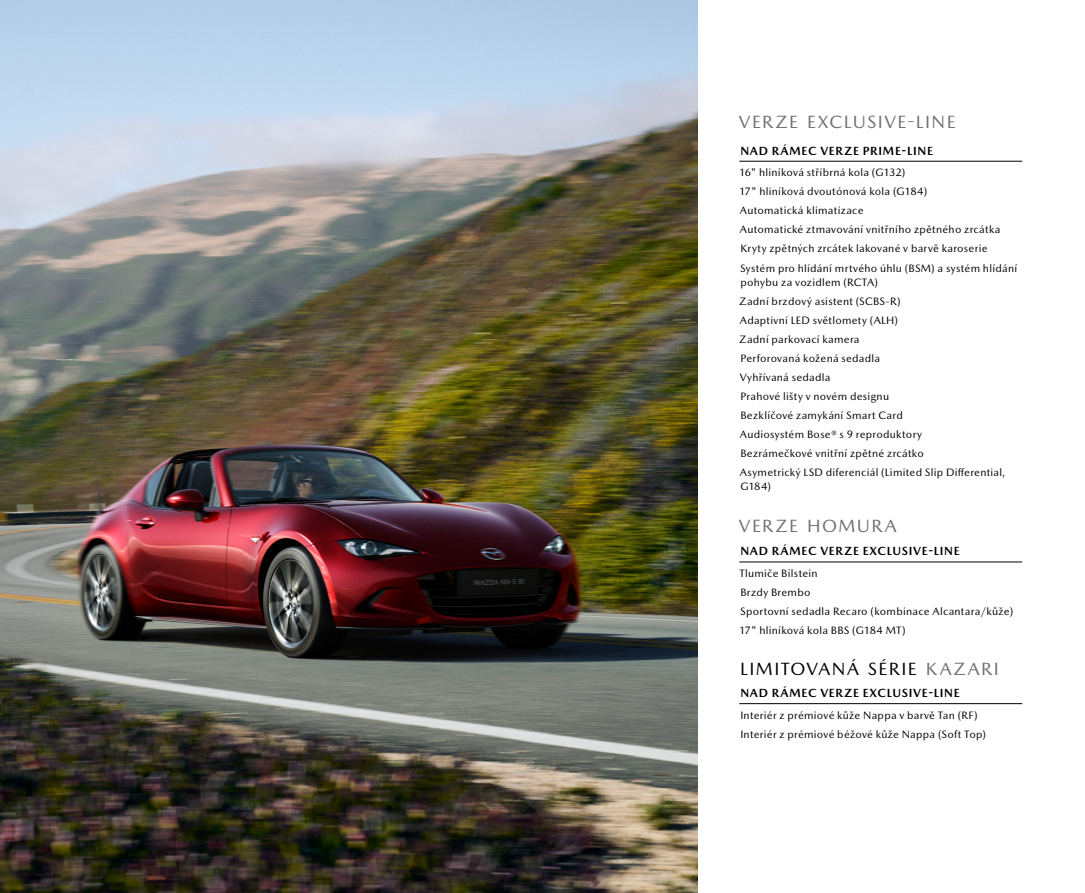
<style>
.page{position:relative;width:1085px;height:893px;background:#fff}
.page>*{position:absolute;margin:0;border:0;box-sizing:border-box;transform-origin:0 0}
.t1{font:18px "Mazda Type";letter-spacing:.075em;color:#6f7070}
.t2{font:18px "Mazda Type";letter-spacing:.08em;color:#000}
.t3{font:700 12px "Mazda Type";letter-spacing:.055em;color:#000}
.t4{font:10.8px/19px "Mazda Type";letter-spacing:.025em;color:#000}
.s1{color:#6f7070}
</style>
<div class="page">
<img style="left:0;top:0;width:697px;height:893px">
<hr style="left:739px;top:562px;width:283px;height:1px;background:#000">
<hr style="left:739px;top:161px;width:283px;height:1px;background:#000">
<hr style="left:739px;top:703px;width:283px;height:1px;background:#000">
<h1 class="t1" style="left:738px;top:112px;width:218px">VERZE EXCLUSIVE-LINE</h1>
<p class="t3" style="left:740px;top:143px;width:194px">NAD RÁMEC VERZE PRIME-LINE</p>
<p class="t4" style="left:739px;top:163px;width:279px">16" hliníková stříbrná kola (G132)<br>17" hliníková dvoutónová kola (G184)<br>Automatická klimatizace<br>Automatické ztmavování vnitřního zpětného zrcátka Kryty zpětných zrcátek lakované v barvě karoserie Systém pro hlídání mrtvého úhlu (BSM) a systém hlídání</p>
<p class="t4" style="left:739px;top:272px;width:268px">pohybu za vozidlem (RCTA)<br>Zadní brzdový asistent (SCBS-R)<br>Adaptivní LED světlomety (ALH)<br>Zadní parkovací kamera<br>Perforovaná kožená sedadla<br>Vyhřívaná sedadla<br>Prahové lišty v novém designu<br>Bezklíčové zamykání Smart Card<br>Audiosystém Bose® s 9 reproduktory<br>Bezrámečkové vnitřní zpětné zrcátko<br>Asymetrický LSD diferenciál (Limited Slip Differential,</p>
<p class="t4" style="left:740px;top:477px;width:32px">G184)</p>
<h1 class="t1" style="left:738px;top:515px;width:159px">VERZE HOMURA</h1>
<p class="t3" style="left:740px;top:544px;width:221px">NAD RÁMEC VERZE EXCLUSIVE-LINE</p>
<p class="t4" style="left:739px;top:564px;width:276px">Tlumiče Bilstein<br>Brzdy Brembo<br>Sportovní sedadla Recaro (kombinace Alcantara/kůže)<br>17" hliníková kola BBS (G184 MT)</p>
<h1 class="t2" style="left:740px;top:658px;width:260px">LIMITOVANÁ SÉRIE <span class="s1">KAZARI</span></h1>
<p class="t3" style="left:740px;top:686px;width:221px">NAD RÁMEC VERZE EXCLUSIVE-LINE</p>
<p class="t4" style="left:740px;top:705px;width:247px">Interiér z prémiové kůže Nappa v barvě Tan (RF)<br>Interiér z prémiové béžové kůže Nappa (Soft Top)</p>
</div>
